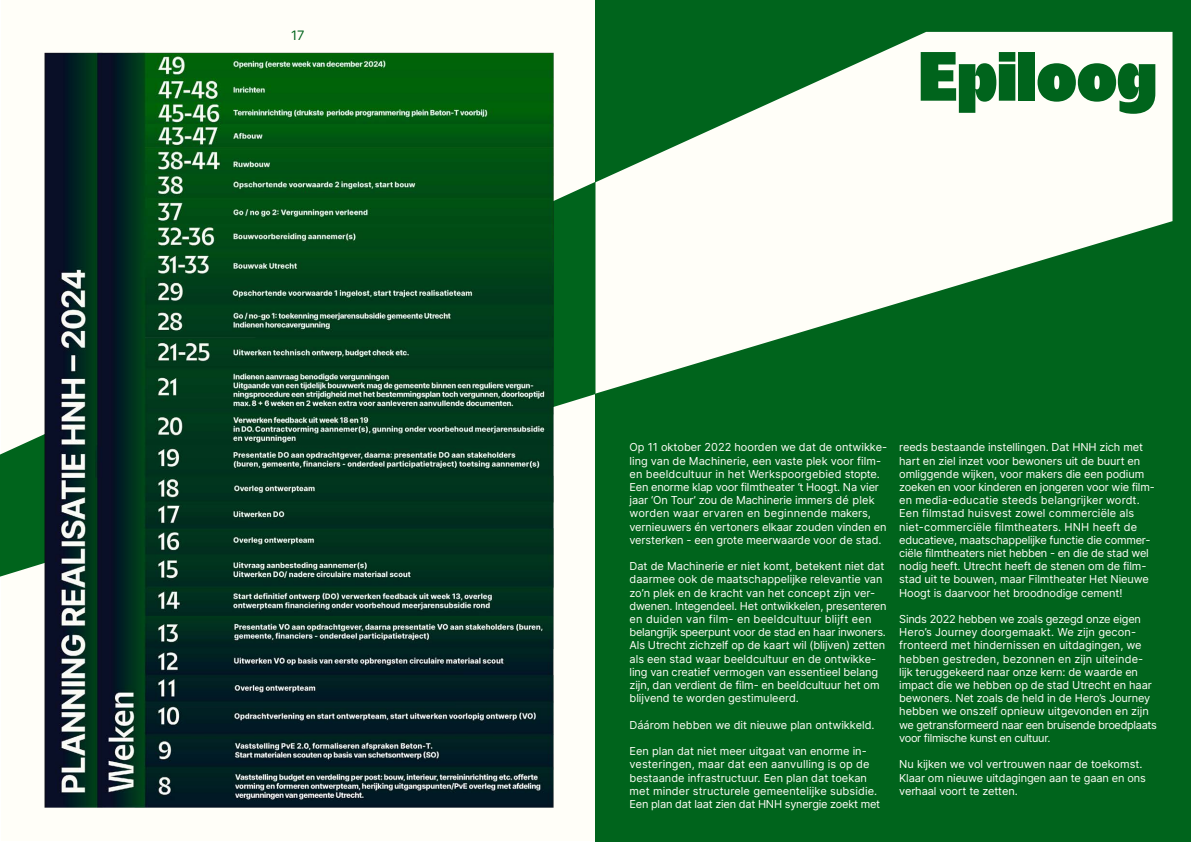
<style>
.page{position:relative;width:1191px;height:842px;background:#fff}
.page>*{position:absolute;margin:0;border:0;box-sizing:border-box;transform-origin:0 0}
.t1{font:900 70px "Na N Hyena Noon";color:#00641c}
.t2{font:13px "Inter";color:#00641c}
.t3{font:11px/13.2px "Inter";letter-spacing:-.01em;color:#fffef8}
</style>
<div class="page">
<div style="left:1px;top:0;width:594px;height:841px;background:#fffef8"></div>
<div style="left:595px;top:0;width:596px;height:842px;background:#00641c"></div>
<svg style="left:595px;top:32px;width:577px;height:362px;fill:#fffef8"></svg>
<svg style="left:0;top:182px;width:595px;height:395px"></svg>
<img style="left:41px;top:52px;width:513px;height:756px">
<p class="t2" style="left:291px;top:26px;width:15px">17</p>
<h1 class="t1" style="left:918px;top:23px;width:240px">Epiloog</h1>
<p class="t3" style="left:629px;top:441px;width:259px">Op 11 oktober 2022 hoorden we dat de ontwikke&shy;ling van de Machinerie, een vaste plek voor film&shy;en beeldcultuur in het Werkspoorgebied stopte.<br>Een enorme klap voor filmtheater ‘t Hoogt. Na vier jaar ‘On Tour’ zou de Machinerie immers dé plek worden waar ervaren en beginnende makers, vernieuwers én vertoners elkaar zouden vinden en versterken - een grote meerwaarde voor de stad.</p>
<p class="t3" style="left:629px;top:559px;width:258px">Dat de Machinerie er niet komt, betekent niet dat daarmee ook de maatschappelijke relevantie van zo’n plek en de kracht van het concept zijn ver&shy;dwenen. Integendeel. Het ontwikkelen, presenteren en duiden van film- en beeldcultuur blijft een belangrijk speerpunt voor de stad en haar inwoners.<br>Als Utrecht zichzelf op de kaart wil (blijven) zetten als een stad waar beeldcultuur en de ontwikke&shy;ling van creatief vermogen van essentieel belang zijn, dan verdient de film- en beeldcultuur het om blijvend te worden gestimuleerd.</p>
<p class="t3" style="left:629px;top:718px;width:246px">Dáárom hebben we dit nieuwe plan ontwikkeld.</p>
<p class="t3" style="left:629px;top:744px;width:252px">Een plan dat niet meer uitgaat van enorme in&shy;vesteringen, maar dat een aanvulling is op de bestaande infrastructuur. Een plan dat toekan met minder structurele gemeentelijke subsidie.<br>Een plan dat laat zien dat HNH synergie zoekt met</p>
<p class="t3" style="left:899px;top:441px;width:257px">reeds bestaande instellingen. Dat HNH zich met hart en ziel inzet voor bewoners uit de buurt en omliggende wijken, voor makers die een podium zoeken en voor kinderen en jongeren voor wie film&shy;en media-educatie steeds belangrijker wordt.<br>Een filmstad huisvest zowel commerciële als niet-commerciële filmtheaters. HNH heeft de educatieve, maatschappelijke functie die commer&shy;ciële filmtheaters niet hebben - en die de stad wel nodig heeft. Utrecht heeft de stenen om de film&shy;stad uit te bouwen, maar Filmtheater Het Nieuwe Hoogt is daarvoor het broodnodige cement!</p>
<p class="t3" style="left:899px;top:612px;width:259px">Sinds 2022 hebben we zoals gezegd onze eigen Hero’s Journey doorgemaakt. We zijn gecon&shy;fronteerd met hindernissen en uitdagingen, we hebben gestreden, bezonnen en zijn uiteinde&shy;lijk teruggekeerd naar onze kern: de waarde en impact die we hebben op de stad Utrecht en haar bewoners. Net zoals de held in de Hero’s Journey hebben we onszelf opnieuw uitgevonden en zijn we getransformeerd naar een bruisende broedplaats voor filmische kunst en cultuur.</p>
<p class="t3" style="left:899px;top:757px;width:248px">Nu kijken we vol vertrouwen naar de toekomst.<br>Klaar om nieuwe uitdagingen aan te gaan en ons verhaal voort te zetten.</p>
</div>
